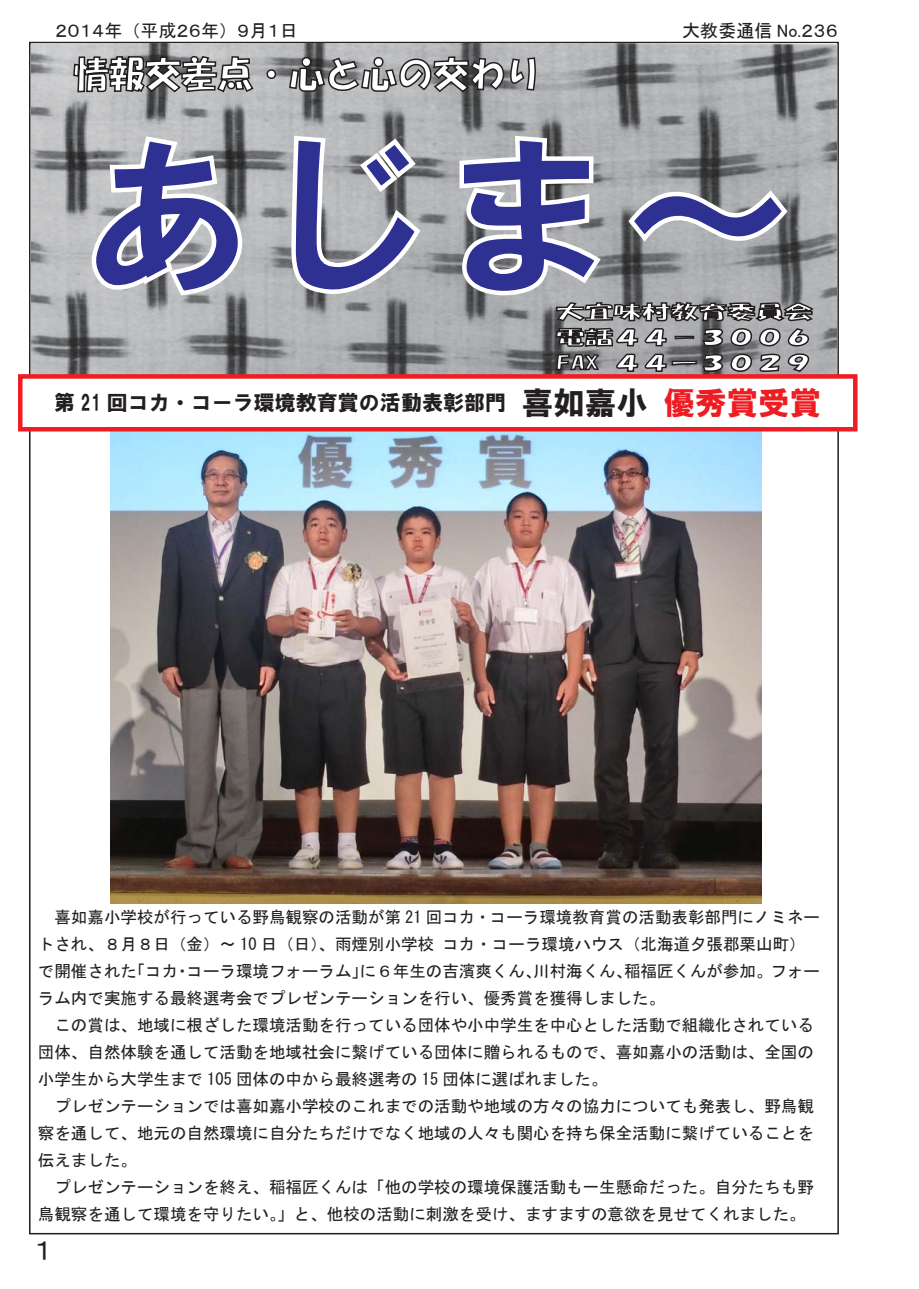
<style>
.page{position:relative;width:919px;height:1289px;background:#fff}
.page>*{position:absolute;margin:0;border:0;box-sizing:border-box;transform-origin:0 0}
.t1{font:180px "HG Soei Kakugothic UB";color:#2e3092}
.t2{font:36px "HG Soei Kakupoptai";color:#fff}
.t3{font:27px "MS P Gothic";color:#231f20}
.t4{font:21px "HG Soei Kakugothic UB";color:#231f20}
.t5{font:18.6px/25.5px "HG Soei Kakupoptai";color:#fff;text-align:justify;scale:1.54 1}
.t6{font:18px "MS P Gothic";color:#231f20}
.t7{font:16.5px/27px "MS Gothic";color:#231f20}
.s1{font-size:31.5px}
.s2{font-size:31.5px;color:#ee1d23}
</style>
<div class="page">
<img style="left:32px;top:43px;width:804px;height:331px">
<svg style="left:89px;top:134px;width:158px;height:164px;background:#b3b4b5"></svg>
<svg style="left:289px;top:133px;width:134px;height:167px;background:#adaeb0"></svg>
<svg style="left:72px;top:55px;width:182px;height:39px;background:#7c7c7d"></svg>
<svg style="left:265px;top:68px;width:12px;height:12px"></svg>
<svg style="left:288px;top:56px;width:248px;height:38px;background:#7c7c7e"></svg>
<svg style="left:457px;top:133px;width:358px;height:319px;background:#999a9c"></svg>
<img style="left:110px;top:431px;width:651px;height:472px">
<div style="left:18px;top:374px;width:839px;height:57px;background:#fff;border:4px solid #ee1d23"></div>
<p class="t6" style="left:55px;top:21px;width:244px">２０１４年（平成２６年）９月１日</p>
<p class="t6" style="left:682px;top:21px;width:157px">大教委通信 No.２３６</p>
<h2 class="t2" style="left:73px;top:56px;width:469px">情報交差点・心と心の交わり</h2>
<h1 class="t1" style="left:78px;top:126px;width:721px">あじま～</h1>
<p class="t5" style="left:556px;top:299px;width:168px">大宜味村教育委員会電話４４－３００６<br>FAX ４４ー３０２９</p>
<p class="t4" style="left:54px;top:392px;width:768px">第 21 回コカ・コーラ環境教育賞の活動表彰部門 <span class="s1">喜如嘉小</span> <span class="s2">優秀賞受賞</span></p>
<p class="t7" style="left:38px;top:903px;width:783px">　喜如嘉小学校が行っている野鳥観察の活動が第 21 回コカ・コーラ環境教育賞の活動表彰部門にノミネートされ、８月８日（金）～ 10 日（日）、雨煙別小学校 コカ・コーラ環境ハウス（北海道夕張郡栗山町）で開催された「コカ・コーラ環境フォーラム」に６年生の吉濱爽くん、川村海くん、稲福匠くんが参加。フォーラム内で実施する最終選考会でプレゼンテーションを行い、優秀賞を獲得しました。<br>　この賞は、地域に根ざした環境活動を行っている団体や小中学生を中心とした活動で組織化されている団体、自然体験を通して活動を地域社会に繋げている団体に贈られるもので、喜如嘉小の活動は、全国の小学生から大学生まで 105 団体の中から最終選考の 15 団体に選ばれました。<br>　プレゼンテーションでは喜如嘉小学校のこれまでの活動や地域の方々の協力についても発表し、野鳥観察を通して、地元の自然環境に自分たちだけでなく地域の人々も関心を持ち保全活動に繋げていることを伝えました。<br>　プレゼンテーションを終え、稲福匠くんは「他の学校の環境保護活動も一生懸命だった。自分たちも野鳥観察を通して環境を守りたい。」と、他校の活動に刺激を受け、ますますの意欲を見せてくれました。</p>
<h3 class="t3" style="left:34px;top:1236px;width:20px">１</h3>
</div>
